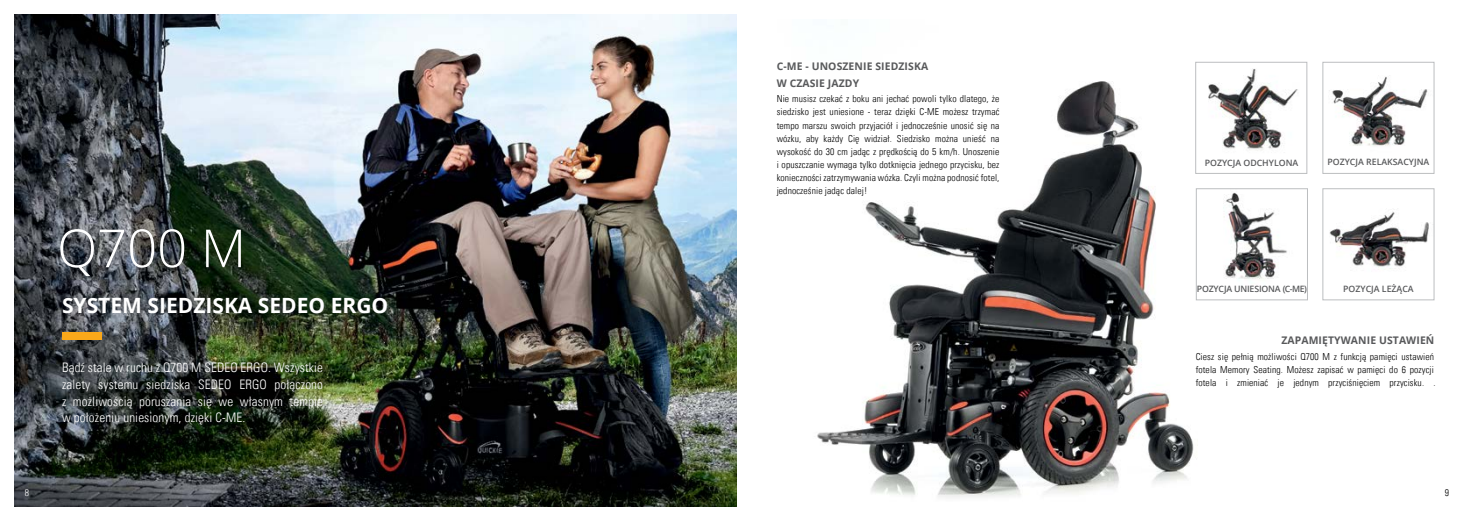
<style>
.page{position:relative;width:1474px;height:521px;background:#fff}
.page>*{position:absolute;margin:0;border:0;box-sizing:border-box;transform-origin:0 0}
.t1{font:300 52.5px "Open Sans";color:#fff}
.t2{font:700 21px "Open Sans";color:#fff}
.t3{font:13.12px/16.6px "Univers Com 47 Light Cond";letter-spacing:.01em;color:#fff;text-align:justify}
.t4{font:700 10.5px/16.6px "Open Sans";letter-spacing:.01em;color:#58595b}
.t5{font:9.62px/13.1px "Univers Com 47 Light Cond";letter-spacing:.01em;color:#000;text-align:justify}
.t6{font:9.62px "Univers Com 47 Light Cond";color:#fff}
.t7{font:600 8.75px "Open Sans";color:#58595b}
.t8{font:600 8.75px "Open Sans";letter-spacing:-.02em;color:#58595b}
</style>
<div class="page">
<img style="left:817px;top:61px;width:420px;height:437px">
<img style="left:15px;top:15px;width:722px;height:491px">
<div style="left:1195px;top:62px;width:111px;height:111px;background:#fff"></div>
<img style="left:1208px;top:69px;width:90px;height:82px">
<div style="left:1195px;top:62px;width:112px;height:112px;border:1px solid #bcbec0"></div>
<img style="left:1329px;top:76px;width:99px;height:70px">
<div style="left:1322px;top:62px;width:112px;height:112px;border:1px solid #bcbec0"></div>
<img style="left:1329px;top:212px;width:100px;height:57px">
<div style="left:1322px;top:188px;width:112px;height:112px;border:1px solid #bcbec0"></div>
<div style="left:1196px;top:189px;width:111px;height:111px;background:#fff"></div>
<img style="left:1223px;top:192px;width:64px;height:87px">
<div style="left:1196px;top:188px;width:111px;height:112px;border:1px solid #bcbec0"></div>
<div style="left:62px;top:332px;width:40px;height:8px;background:#faa81a"></div>
<h1 class="t1" style="left:57px;top:212px;width:191px">Q700 M</h1>
<h2 class="t2" style="left:62px;top:290px;width:328px">SYSTEM SIEDZISKA SEDEO ERGO</h2>
<h3 class="t3" style="left:62px;top:359px;width:262px">Bądź stale w ruchu z Q700 M SEDEO ERGO. Wszystkie zalety systemu siedziska SEDEO ERGO połączono z możliwością poruszania się we własnym tempie w położeniu uniesionym, dzięki C-ME.</h3>
<p class="t4" style="left:776px;top:58px;width:153px">C-ME - UNOSZENIE SIEDZISKA<br>W CZASIE JAZDY</p>
<p class="t5" style="left:776px;top:92px;width:224px">Nie musisz czekać z boku ani jechać powoli tylko dlatego, że siedzisko jest uniesione - teraz dzięki C-ME możesz trzymać tempo marszu swoich przyjaciół i jednocześnie unosić się na wózku, aby każdy Cię widział. Siedzisko można unieść na wysokość do 30 cm jadąc z prędkością do 5 km/h. Unoszenie i opuszczanie wymaga tylko dotknięcia jednego przycisku, bez konieczności zatrzymywania wózka. Czyli można podnosić fotel, jednocześnie jadąc dalej!</p>
<p class="t7" style="left:1204px;top:157px;width:95px">POZYCJA ODCHYLONA</p>
<p class="t7" style="left:1327px;top:156px;width:103px">POZYCJA RELAKSACYJNA</p>
<p class="t8" style="left:1196px;top:283px;width:112px">POZYCJA UNIESIONA (C-ME)</p>
<p class="t7" style="left:1343px;top:283px;width:72px">POZYCJA LEŻĄCA</p>
<p class="t4" style="left:1281px;top:332px;width:154px">ZAPAMIĘTYWANIE USTAWIEŃ</p>
<p class="t5" style="left:1195px;top:350px;width:241px;text-align:left">Ciesz się pełnią możliwości Q700 M z funkcją pamięci ustawień fotela Memory Seating. Możesz zapisać w pamięci do 6 pozycji fotela i zmieniać je jednym przyciśnięciem przycisku. .</p>
<p class="t6" style="left:25px;top:486px;width:6px">8</p>
<p class="t5" style="left:1444px;top:486px;width:6px">9</p>
</div>
